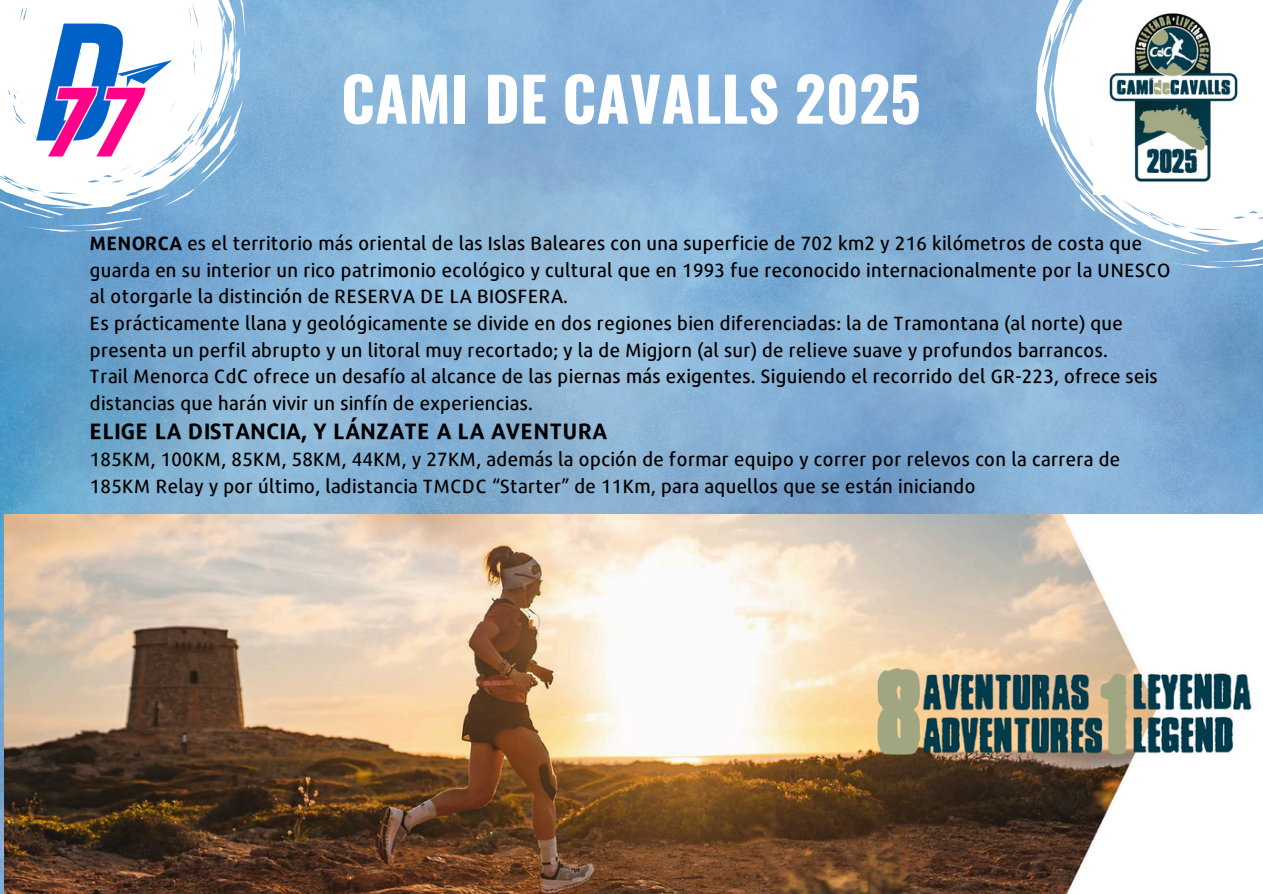
<style>
.page{position:relative;width:1263px;height:894px;background:#fff}
.page>*{position:absolute;margin:0;border:0;box-sizing:border-box;transform-origin:0 0}
.t1{font:700 60.45px "Oswald";color:#fff}
.t2{font:700 22.05px "Repo";color:#000}
.t3{font:500 19.05px/26.5px "Repo";color:#000}
.s1{font-weight:700}
</style>
<div class="page">
<img style="left:1px;top:0;width:1262px;height:893px">
<svg style="left:0;top:0;width:246px;height:231px"></svg>
<img style="left:36px;top:23px;width:137px;height:133px">
<svg style="left:1036px;top:0;width:227px;height:267px"></svg>
<img style="left:1093px;top:0;width:160px;height:195px">
<img style="left:5px;top:514px;width:1258px;height:379px">
<p class="t1" style="left:341px;top:51px;width:581px">CAMI DE CAVALLS 2025</p>
<h1 class="t3" style="left:90px;top:229px;width:1082px"><span class="s1">MENORCA</span> es el territorio más oriental de las Islas Baleares con una superficie de 702 km2 y 216 kilómetros de costa que guarda en su interior un rico patrimonio ecológico y cultural que en 1993 fue reconocido internacionalmente por la UNESCO al otorgarle la distinción de RESERVA DE LA BIOSFERA.</h1>
<p class="t3" style="left:90px;top:309px;width:1035px">Es prácticamente llana y geológicamente se divide en dos regiones bien diferenciadas: la de Tramontana (al norte) que presenta un perfil abrupto y un litoral muy recortado; y la de Migjorn (al sur) de relieve suave y profundos barrancos.</p>
<p class="t3" style="left:90px;top:362px;width:1070px">Trail Menorca CdC ofrece un desafío al alcance de las piernas más exigentes. Siguiendo el recorrido del GR-223, ofrece seis distancias que harán vivir un sinfín de experiencias.</p>
<p class="t2" style="left:90px;top:416px;width:519px">ELIGE LA DISTANCIA, Y LÁNZATE A LA AVENTURA</p>
<p class="t3" style="left:90px;top:445px;width:1032px">185KM, 100KM, 85KM, 58KM, 44KM, y 27KM, además la opción de formar equipo y correr por relevos con la carrera de<br>185KM Relay y por último, ladistancia TMCDC “Starter” de 11Km, para aquellos que se están iniciando</p>
</div>
